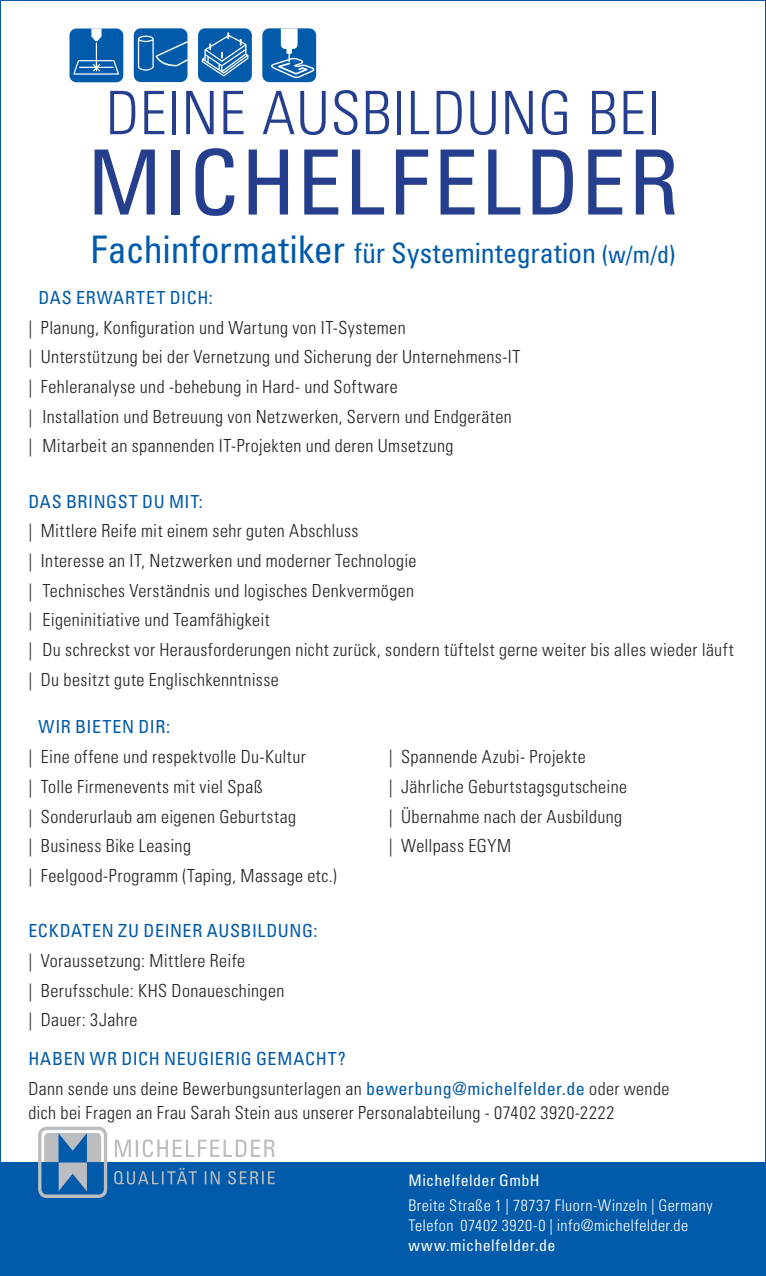
<style>
.page{position:relative;width:766px;height:1276px;background:#fff}
.page>*{position:absolute;margin:0;border:0;box-sizing:border-box;transform-origin:0 0}
.t1{font:condensed 90px "Univers LT Std";letter-spacing:.03em;color:#253f8e}
.t2{font:300 condensed 60px "Univers LT Std";letter-spacing:.015em;color:#253f8e}
.t3{font:condensed 28px "Univers LT Std";letter-spacing:.005em;color:#015aaa}
.t4{font:300 condensed 18px/24px "Univers LT Std";letter-spacing:.02em;color:#231f20}
.t5{font:condensed 18px "Univers LT Std";letter-spacing:.035em;color:#015aaa}
.t6{font:300 condensed 16px/20px "Univers LT Std";letter-spacing:.025em;color:#fff}
.t7{font:condensed 16px "Univers LT Std";letter-spacing:.025em;color:#fff}
.s1{font-size:38px}
.s2{font-size:24px}
.s3{font-weight:400;color:#015aaa}
.s4{font-weight:400}
</style>
<div class="page">
<div style="left:0;top:1162px;width:765px;height:114px;background:#015aaa"></div>
<svg style="left:114px;top:1167px;width:161px;height:17px"></svg>
<svg style="left:115px;top:1139px;width:159px;height:18px"></svg>
<div style="left:69px;top:29px;width:54px;height:53px;background:#015aaa;border-radius:7px"></div>
<svg style="left:73px;top:28px;width:46px;height:47px"></svg>
<div style="left:134px;top:28px;width:53px;height:54px;background:#015aaa;border-radius:7px"></div>
<svg style="left:138px;top:36px;width:49px;height:35px"></svg>
<div style="left:198px;top:28px;width:54px;height:54px;background:#015aaa;border-radius:7px"></div>
<svg style="left:202px;top:32px;width:46px;height:44px"></svg>
<div style="left:262px;top:28px;width:54px;height:54px;background:#015aaa;border-radius:7px"></div>
<svg style="left:271px;top:28px;width:43px;height:50px"></svg>
<svg style="left:38px;top:1126px;width:69px;height:72px"></svg>
<p class="t2" style="left:106px;top:77px;width:556px">DEINE AUSBILDUNG BEI</p>
<p class="t1" style="left:87px;top:125px;width:593px">MICHELFELDER</p>
<p class="t3" style="left:90px;top:235px;width:586px"><span class="s1">Fachinformatiker</span> für Systemintegration <span class="s2">(w/m/d)</span></p>
<p class="t5" style="left:38px;top:286px;width:176px">DAS ERWARTET DICH:</p>
<p class="t4" style="left:28px;top:315px;width:379px">| Planung, Konfiguration und Wartung von IT-Systemen</p>
<p class="t4" style="left:28px;top:345px;width:493px">| Unterstützung bei der Vernetzung und Sicherung der Unternehmens-IT</p>
<p class="t4" style="left:28px;top:374px;width:371px">| Fehleranalyse und -behebung in Hard- und Software</p>
<p class="t4" style="left:28px;top:404px;width:484px">| Installation und Betreuung von Netzwerken, Servern und Endgeräten</p>
<p class="t4" style="left:28px;top:434px;width:426px">| Mitarbeit an spannenden IT-Projekten und deren Umsetzung</p>
<p class="t5" style="left:28px;top:490px;width:176px">DAS BRINGST DU MIT:</p>
<p class="t4" style="left:28px;top:519px;width:331px">| Mittlere Reife mit einem sehr guten Abschluss</p>
<p class="t4" style="left:28px;top:548px;width:389px">| Interesse an IT, Netzwerken und moderner Technologie</p>
<p class="t4" style="left:28px;top:578px;width:387px">| Technisches Verständnis und logisches Denkvermögen</p>
<p class="t4" style="left:28px;top:608px;width:243px">| Eigeninitiative und Teamfähigkeit</p>
<p class="t4" style="left:28px;top:637px;width:706px">| Du schreckst vor Herausforderungen nicht zurück, sondern tüftelst gerne weiter bis alles wieder läuft</p>
<p class="t4" style="left:28px;top:667px;width:252px">| Du besitzt gute Englischkenntnisse</p>
<p class="t5" style="left:38px;top:715px;width:133px">WIR BIETEN DIR:</p>
<p class="t4" style="left:28px;top:745px;width:279px">| Eine offene und respektvolle Du-Kultur</p>
<p class="t4" style="left:388px;top:745px;width:198px">| Spannende Azubi- Projekte</p>
<p class="t4" style="left:28px;top:774px;width:236px">| Tolle Firmenevents mit viel Spaß</p>
<p class="t4" style="left:388px;top:774px;width:240px">| Jährliche Geburtstagsgutscheine</p>
<p class="t4" style="left:28px;top:804px;width:269px">| Sonderurlaub am eigenen Geburtstag</p>
<p class="t4" style="left:388px;top:804px;width:235px">| Übernahme nach der Ausbildung</p>
<p class="t4" style="left:28px;top:834px;width:164px">| Business Bike Leasing</p>
<p class="t4" style="left:388px;top:834px;width:124px">| Wellpass EGYM</p>
<p class="t4" style="left:28px;top:863px;width:310px">| Feelgood-Programm (Taping, Massage etc.)</p>
<p class="t5" style="left:28px;top:919px;width:290px">ECKDATEN ZU DEINER AUSBILDUNG:</p>
<p class="t4" style="left:28px;top:948px;width:218px">| Voraussetzung: Mittlere Reife</p>
<p class="t4" style="left:28px;top:978px;width:257px">| Berufsschule: KHS Donaueschingen</p>
<p class="t4" style="left:28px;top:1008px;width:111px">| Dauer: 3Jahre</p>
<p class="t5" style="left:28px;top:1047px;width:319px">HABEN WR DICH NEUGIERIG GEMACHT?</p>
<p class="t4" style="left:28px;top:1076px;width:642px">Dann sende uns deine Bewerbungsunterlagen an <span class="s3">bewerbung@michelfelder.de</span> oder wende dich bei Fragen an Frau Sarah Stein aus unserer Personalabteilung - 07402 3920-2222</p>
<p class="t7" style="left:408px;top:1169px;width:133px">Michelfelder GmbH</p>
<p class="t6" style="left:408px;top:1195px;width:305px">Breite Straße 1 | 78737 Fluorn-Winzeln | Germany<br>Telefon 07402 3920-0 | info@michelfelder.de <span class="s4">www.michelfelder.de</span></p>
</div>
